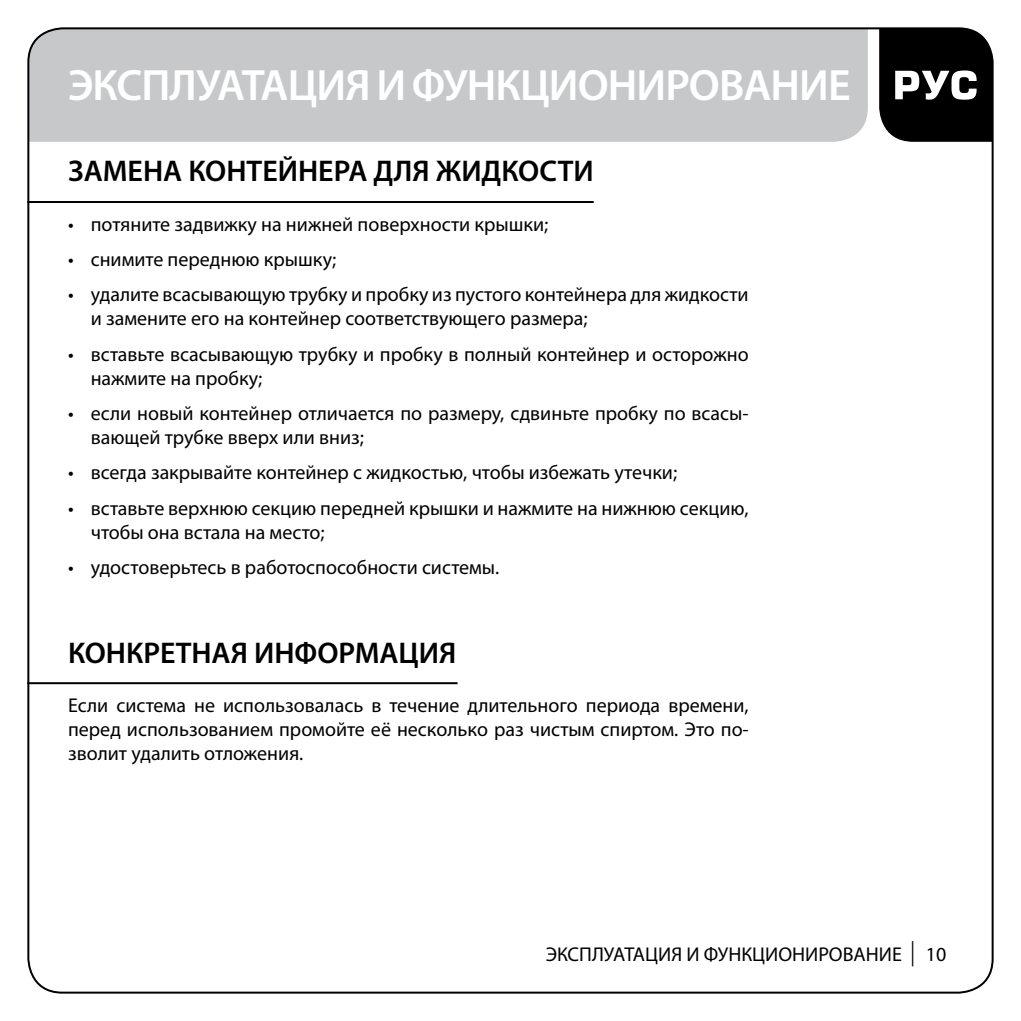
<style>
.page{position:relative;width:1021px;height:1021px;background:#fff}
.page>*{position:absolute;margin:0;border:0;box-sizing:border-box;transform-origin:0 0}
.t1{font:600 44px "Myriad Pro";letter-spacing:-.02em;color:#fff}
.t2{font:600 30px "Myriad Pro";color:#000}
.t3{font:20px/24px "Myriad Pro";color:#000}
.s1{font-family:"Academy C";font-size:24px}
</style>
<div class="page">
<div style="left:30px;top:30px;width:837px;height:112px;background:#c6c8ca"></div>
<svg style="left:879px;top:28px;width:113px;height:114px;background:#222"></svg>
<hr style="left:27px;top:201px;width:566px;height:2px;background:#000">
<hr style="left:27px;top:682px;width:430px;height:2px;background:#000">
<h1 class="t1" style="left:68px;top:57px;width:784px">ЭКСПЛУАТАЦИЯ И ФУНКЦИОНИРОВАНИЕ</h1>
<h2 class="t2" style="left:68px;top:152px;width:527px">ЗАМЕНА КОНТЕЙНЕРА ДЛЯ ЖИДКОСТИ</h2>
<p class="t3" style="left:68px;top:211px;width:482px">• потяните задвижку на нижней поверхности крышки;</p>
<p class="t3" style="left:68px;top:247px;width:270px">• снимите переднюю крышку;</p>
<p class="t3" style="left:91px;top:282px;width:659px;text-indent:-23px">• удалите всасывающую трубку и пробку из пустого контейнера для жидкости и замените его на контейнер соответствующего размера;</p>
<p class="t3" style="left:91px;top:341px;width:659px;text-indent:-23px">• вставьте всасывающую трубку и пробку в полный контейнер и осторожно нажмите на пробку;</p>
<p class="t3" style="left:91px;top:401px;width:659px;text-indent:-23px">• если новый контейнер отличается по размеру, сдвиньте пробку по всасы&shy;вающей трубке вверх или вниз;</p>
<p class="t3" style="left:68px;top:460px;width:610px">• всегда закрывайте контейнер с жидкостью, чтобы избежать утечки;</p>
<p class="t3" style="left:91px;top:495px;width:659px;text-indent:-23px">• вставьте верхнюю секцию передней крышки и нажмите на нижнюю секцию, чтобы она встала на место;</p>
<p class="t3" style="left:68px;top:555px;width:433px">• удостоверьтесь в работоспособности системы.</p>
<h2 class="t2" style="left:68px;top:633px;width:390px">КОНКРЕТНАЯ ИНФОРМАЦИЯ</h2>
<p class="t3" style="left:68px;top:692px;width:682px;text-align:justify">Если система не использовалась в течение длительного периода времени, перед использованием промойте её несколько раз чистым спиртом. Это по&shy;зволит удалить отложения.</p>
<p class="t3" style="left:546px;top:941px;width:402px">ЭКСПЛУАТАЦИЯ И ФУНКЦИОНИРОВАНИЕ <span class="s1">|</span> 10</p>
</div>
